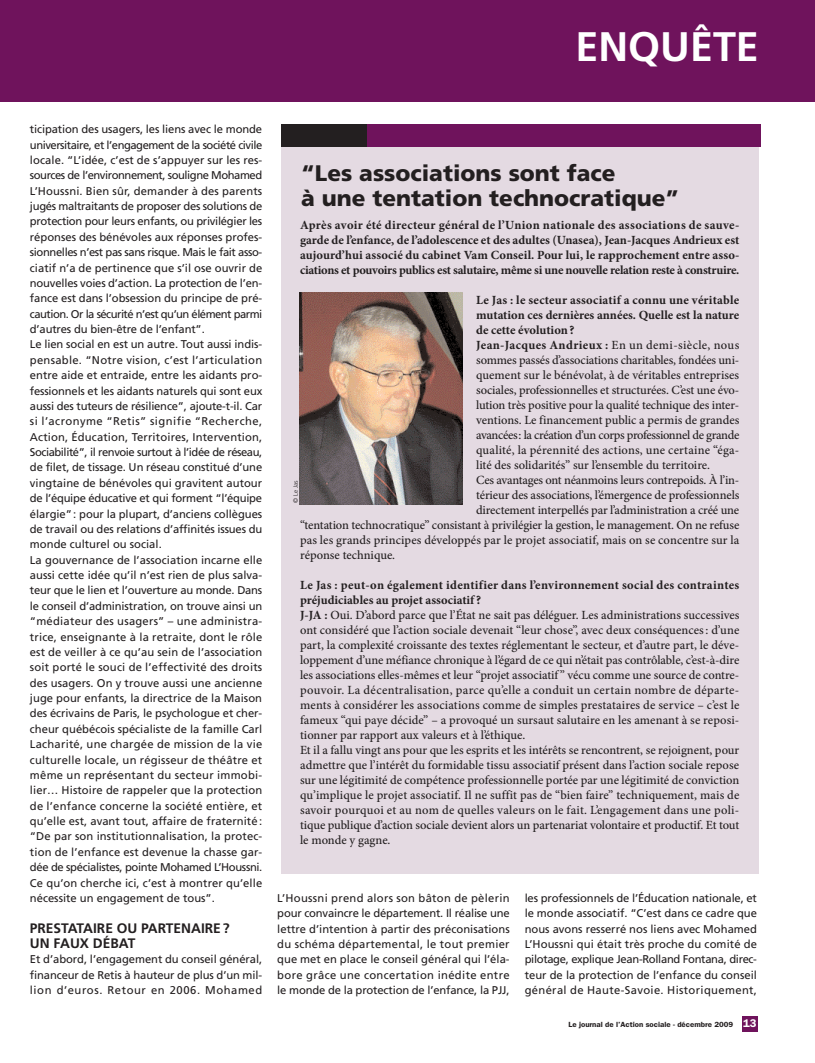
<style>
.page{position:relative;width:815px;height:1063px;background:#fff}
.page>*{position:absolute;margin:0;border:0;box-sizing:border-box;transform-origin:0 0}
.t1{font:700 41.25px "Frutiger";color:#fff}
.t2{font:900 22.5px/25px "Frutiger";color:#231f20}
.t3{font:700 13.75px/15.4px "Frutiger";color:#231f20}
.t4{font:500 12.5px/15px "Minion Pro";color:#231f20}
.t5{font:700 12.5px/15px "Minion Pro";color:#231f20;text-align:justify}
.t6{font:500 12.5px "Minion Pro";letter-spacing:-.03em;color:#231f20}
.t7{font:500 12.5px "Minion Pro";letter-spacing:-.02em;color:#231f20}
.t8{font:700 12.5px "Minion Pro";letter-spacing:.02em;color:#231f20}
.t9{font:700 12.5px "Minion Pro";letter-spacing:.03em;color:#231f20}
.t10{font:11.25px/15.4px "Frutiger";color:#231f20;text-align:justify}
.t11{font:600 7.5px "Franklin Gothic";color:#231f20;scale:1.05 1}
.t12{font:300 6.25px "Frutiger";color:#231f20}
.s1{font-weight:500}
.s2{font-weight:700}
.s3{font-size:11.25px;color:#fff}
</style>
<div class="page">
<div style="left:0;top:0;width:815px;height:102px;background:#6f135c"></div>
<div style="left:742px;top:1016px;width:15px;height:15px;background:#6f135c"></div>
<div style="left:281px;top:124px;width:477px;height:750px;background:#e4dae2"></div>
<div style="left:281px;top:124px;width:480px;height:23px;background:#6f135c"></div>
<div style="left:281px;top:124px;width:85px;height:23px;background:#231f20"></div>
<img style="left:299px;top:293px;width:164px;height:212px">
<h1 class="t1" style="left:575px;top:30px;width:185px">ENQUÊTE</h1>
<p class="t10" style="left:30px;top:122px;width:234px;text-align:left">ticipation des usagers, les liens avec le monde universitaire, et l’engagement de la société civile locale. “L’idée, c’est de s’appuyer sur les res&shy;sources de l’environnement, souligne Mohamed L’Houssni. Bien sûr, demander à des parents jugés maltraitants de proposer des solutions de protection pour leurs enfants, ou privilégier les réponses des bénévoles aux réponses profes&shy;sionnelles n’est pas sans risque. Mais le fait asso&shy;ciatif n’a de pertinence que s’il ose ouvrir de nouvelles voies d’action. La protection de l’en&shy;fance est dans l’obsession du principe de pré&shy;caution. Or la sécurité n’est qu’un élément parmi d’autres du bien-être de l’enfant”.<br>Le lien social en est un autre. Tout aussi indis&shy;pensable. “Notre vision, c’est l’articulation entre aide et entraide, entre les aidants pro&shy;fessionnels et les aidants naturels qui sont eux aussi des tuteurs de résilience”, ajoute-t-il. Car si l’acronyme “Retis” signifie “Recherche, Action, Éducation, Territoires, Intervention, Sociabilité”, il renvoie surtout à l’idée de réseau, de filet, de tissage. Un réseau constitué d’une vingtaine de bénévoles qui gravitent autour de l’équipe éducative et qui forment “l’équipe élargie”: pour la plupart, d’anciens collègues de travail ou des relations d’affinités issues du monde culturel ou social.<br>La gouvernance de l’association incarne elle aussi cette idée qu’il n’est rien de plus salva&shy;teur que le lien et l’ouverture au monde. Dans le conseil d’administration, on trouve ainsi un “médiateur des usagers” – une administra&shy;trice, enseignante à la retraite, dont le rôle est de veiller à ce qu’au sein de l’association soit porté le souci de l’effectivité des droits des usagers. On y trouve aussi une ancienne juge pour enfants, la directrice de la Maison des écrivains de Paris, le psychologue et cher&shy;cheur québécois spécialiste de la famille Carl Lacharité, une chargée de mission de la vie culturelle locale, un régisseur de théâtre et même un représentant du secteur immobi&shy;lier… Histoire de rappeler que la protection de l’enfance concerne la société entière, et qu’elle est, avant tout, affaire de fraternité: “De par son institutionnalisation, la protec&shy;tion de l’enfance est devenue la chasse gar&shy;dée de spécialistes, pointe Mohamed L’Houssni.<br>Ce qu’on cherche ici, c’est à montrer qu’elle nécessite un engagement de tous”.</p>
<p class="t3" style="left:30px;top:921px;width:201px">PRESTATAIRE OU PARTENAIRE?<br>UN FAUX DÉBAT</p>
<p class="t10" style="left:30px;top:953px;width:234px">Et d’abord, l’engagement du conseil général, financeur de Retis à hauteur de plus d’un mil&shy;lion d’euros. Retour en 2006. Mohamed</p>
<h2 class="t2" style="left:301px;top:162px;width:380px">“Les associations sont face<br>à une tentation technocratique”</h2>
<p class="t5" style="left:300px;top:219px;width:441px">Après avoir été directeur général de l’Union nationale des associations de sauve&shy;garde de l’enfance, de l’adolescence et des adultes (Unasea), Jean-Jacques Andrieux est aujourd’hui associé du cabinet Vam Conseil. Pour lui, le rapprochement entre asso&shy;ciations et pouvoirs publics est salutaire, même si une nouvelle relation reste à construire.</p>
<p class="t8" style="left:476px;top:296px;width:265px">Le Jas : le secteur associatif a connu une véritable</p>
<p class="t5" style="left:476px;top:309px;width:265px">mutation ces dernières années. Quelle est la nature</p>
<p class="t5" style="left:476px;top:324px;width:100px">de cette évolution ?</p>
<p class="t9" style="left:476px;top:341px;width:265px">Jean-Jacques Andrieux : <span class="s1">En un demi-siècle, nous</span></p>
<p class="t4" style="left:476px;top:354px;width:265px">sommes passés d’associations charitables, fondées uni-</p>
<p class="t4" style="left:476px;top:369px;width:265px">quement sur le bénévolat, à de véritables entreprises</p>
<p class="t4" style="left:476px;top:384px;width:265px">sociales, professionnelles et structurées. C’est une évo-</p>
<p class="t4" style="left:476px;top:399px;width:265px">lution très positive pour la qualité technique des inter-</p>
<p class="t4" style="left:476px;top:414px;width:265px">ventions. Le financement public a permis de grandes</p>
<p class="t6" style="left:476px;top:431px;width:265px">avancées: la création d’un corps professionnel de grande</p>
<p class="t4" style="left:476px;top:444px;width:265px">qualité, la pérennité des actions, une certaine “éga-</p>
<p class="t4" style="left:476px;top:459px;width:235px">lité des solidarités” sur l’ensemble du territoire.</p>
<p class="t7" style="left:476px;top:476px;width:265px">Ces avantages ont néanmoins leurs contrepoids. À l’in-</p>
<p class="t4" style="left:476px;top:489px;width:265px">térieur des associations, l’émergence de professionnels</p>
<p class="t4" style="left:476px;top:504px;width:265px">directement interpellés par l’administration a créé une</p>
<p class="t4" style="left:300px;top:519px;width:441px">“tentation technocratique” consistant à privilégier la gestion, le management. On ne refuse</p>
<p class="t4" style="left:300px;top:534px;width:441px">pas les grands principes développés par le projet associatif, mais on se concentre sur la</p>
<p class="t4" style="left:300px;top:549px;width:97px">réponse technique.</p>
<p class="t4" style="left:300px;top:579px;width:441px"><span class="s2">Le Jas : peut-on également identifier dans l’environnement social des contraintes préjudiciables au projet associatif ?<br>J-JA :</span> Oui. D’abord parce que l’État ne sait pas déléguer. Les administrations successives ont considéré que l’action sociale devenait “leur chose”, avec deux conséquences : d’une part, la complexité croissante des textes réglementant le secteur, et d’autre part, le déve&shy;loppement d’une méfiance chronique à l’égard de ce qui n’était pas contrôlable, c’est-à-dire les associations elles-mêmes et leur “projet associatif ” vécu comme une source de contre&shy;pouvoir. La décentralisation, parce qu’elle a conduit un certain nombre de départe&shy;ments à considérer les associations comme de simples prestataires de service – c’est le fameux “qui paye décide” – a provoqué un sursaut salutaire en les amenant à se reposi&shy;tionner par rapport aux valeurs et à l’éthique.<br>Et il a fallu vingt ans pour que les esprits et les intérêts se rencontrent, se rejoignent, pour admettre que l’intérêt du formidable tissu associatif présent dans l’action sociale repose sur une légitimité de compétence professionnelle portée par une légitimité de conviction qu’implique le projet associatif. Il ne suffit pas de “bien faire” techniquement, mais de savoir pourquoi et au nom de quelles valeurs on le fait. L’engagement dans une poli&shy;tique publique d’action sociale devient alors un partenariat volontaire et productif. Et tout le monde y gagne.</p>
<p class="t12" style="left:293px;top:503px;width:24px;rotate:-90deg">© Le Jas</p>
<p class="t10" style="left:277px;top:891px;width:234px">L’Houssni prend alors son bâton de pèlerin pour convaincre le département. Il réalise une lettre d’intention à partir des préconisations du schéma départemental, le tout premier que met en place le conseil général qui l’éla&shy;bore grâce une concertation inédite entre le monde de la protection de l’enfance, la PJJ,</p>
<p class="t10" style="left:525px;top:891px;width:234px">les professionnels de l’Éducation nationale, et le monde associatif. “C’est dans ce cadre que nous avons resserré nos liens avec Mohamed L’Houssni qui était très proche du comité de pilotage, explique Jean-Rolland Fontana, direc&shy;teur de la protection de l’enfance du conseil général de Haute-Savoie. Historiquement,</p>
<p class="t11" style="left:569px;top:1022px;width:181px">Le journal de l’Action sociale - décembre 2009 <span class="s3">13</span></p>
</div>
